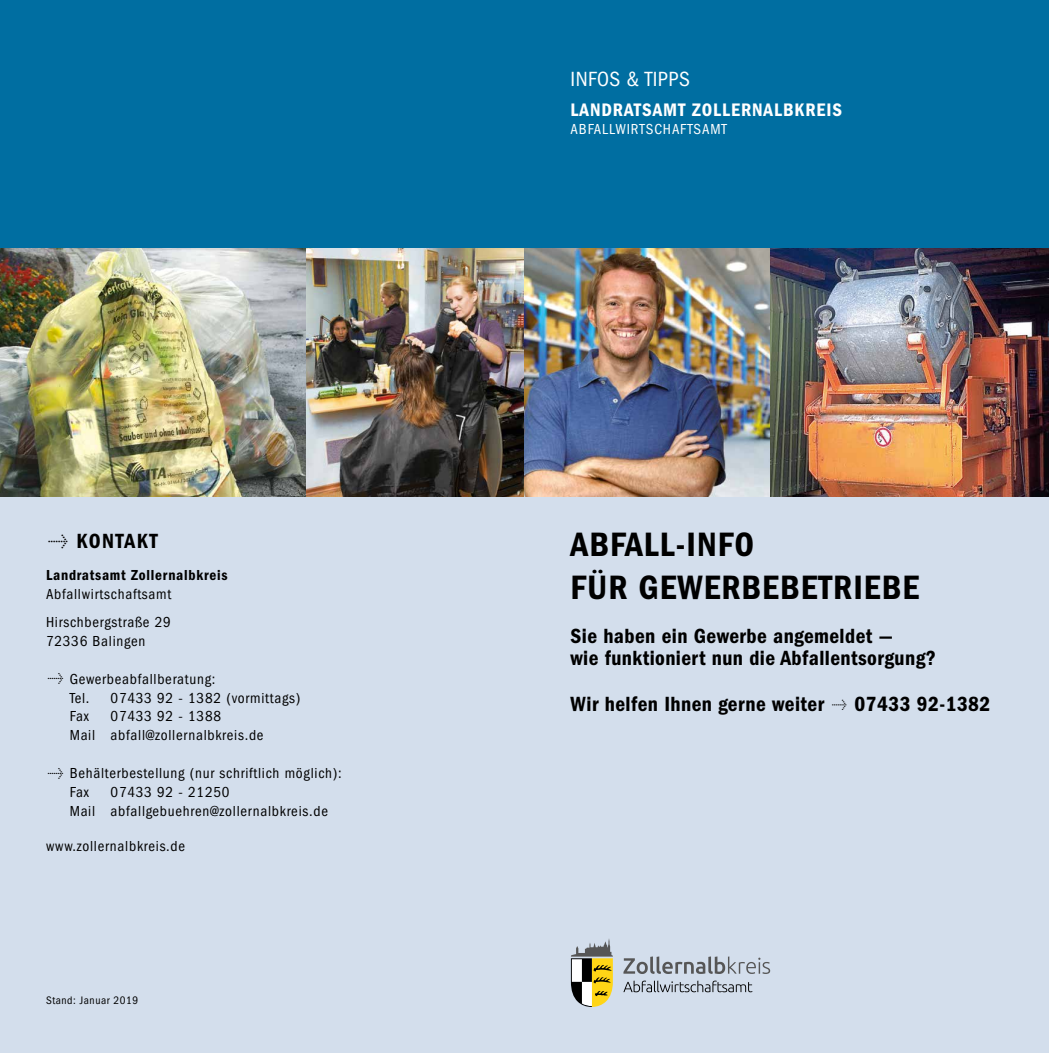
<style>
.page{position:relative;width:1049px;height:1053px;background:#fff}
.page>*{position:absolute;margin:0;border:0;box-sizing:border-box;transform-origin:0 0}
.t1{font:35px/42.8px "ITC Franklin Gothic Std Dm Cd";letter-spacing:.03em;color:#000}
.t2{font:21.25px/22.5px "ITC Franklin Gothic Std Dm Cd";letter-spacing:.02em;color:#000}
.t3{font:condensed 21.25px "ITC Franklin Gothic Std";letter-spacing:.02em;color:#fff}
.t4{font:21.25px "ITC Franklin Gothic Std Dm Cd";letter-spacing:.07em;color:#000}
.t5{font:18.75px "ITC Franklin Gothic Std Dm Cd";letter-spacing:.05em;color:#fff}
.t6{font:condensed 15px/18.9px "ITC Franklin Gothic Std";letter-spacing:.05em;color:#000}
.t7{font:15px "ITC Franklin Gothic Std Dm Cd";letter-spacing:.05em;color:#000}
.t8{font:condensed 15px "ITC Franklin Gothic Std";letter-spacing:.06em;color:#fff}
.t9{font:condensed 11.25px "ITC Franklin Gothic Std";letter-spacing:.05em;color:#000}
</style>
<div class="page">
<div style="left:0;top:0;width:1049px;height:269px;background:#006ea1"></div>
<div style="left:0;top:489px;width:1049px;height:563px;background:#d3deec"></div>
<svg style="left:623px;top:956px;width:147px;height:17px"></svg>
<svg style="left:623px;top:980px;width:129px;height:12px"></svg>
<svg style="left:571px;top:939px;width:42px;height:67px"></svg>
<img style="left:0;top:248px;width:306px;height:248px">
<img style="left:306px;top:248px;width:218px;height:248px">
<img style="left:524px;top:248px;width:246px;height:248px">
<img style="left:770px;top:248px;width:279px;height:248px">
<h2 class="t4" style="left:77px;top:529px;width:83px">KONTAKT</h2>
<p class="t7" style="left:46px;top:566px;width:183px">Landratsamt Zollernalbkreis</p>
<p class="t6" style="left:46px;top:579px;width:127px;line-height:28.4px">Abfallwirtschaftsamt<br>Hirschbergstraße 29</p>
<p class="t6" style="left:46px;top:631px;width:101px">72336 Balingen</p>
<p class="t6" style="left:70px;top:669px;width:147px">Gewerbeabfallberatung:<br>Tel.</p>
<p class="t6" style="left:111px;top:688px;width:191px">07433 92 - 1382 (vormittags)</p>
<p class="t6" style="left:70px;top:707px;width:195px;text-align:center">07433 92 - 1388<br>Mail abfall@zollernalbkreis.de</p>
<p class="t6" style="left:70px;top:763px;width:274px">Behälterbestellung (nur schriftlich möglich):<br>Fax</p>
<p class="t6" style="left:70px;top:707px;width:21px">Fax</p>
<p class="t6" style="left:70px;top:782px;width:260px;text-indent:41px">07433 92 - 21250<br>Mail abfallgebuehren@zollernalbkreis.de</p>
<p class="t6" style="left:46px;top:836px;width:141px">www.zollernalbkreis.de</p>
<p class="t9" style="left:46px;top:994px;width:94px">Stand: Januar 2019</p>
<h2 class="t3" style="left:570px;top:66px;width:121px">INFOS &amp; TIPPS</h2>
<p class="t5" style="left:570px;top:99px;width:273px">LANDRATSAMT ZOLLERNALBKREIS</p>
<p class="t8" style="left:570px;top:121px;width:158px">ABFALLWIRTSCHAFTSAMT</p>
<h1 class="t1" style="left:570px;top:523px;width:350px">ABFALL-INFO<br>FÜR GEWERBEBETRIEBE</h1>
<h2 class="t2" style="left:570px;top:624px;width:367px">Sie haben ein Gewerbe angemeldet —<br>wie funktioniert nun die Abfallentsorgung?</h2>
<h2 class="t2" style="left:570px;top:692px;width:255px">Wir helfen Ihnen gerne weiter</h2>
<h2 class="t2" style="left:854px;top:692px;width:137px">07433 92-1382</h2>
</div>
